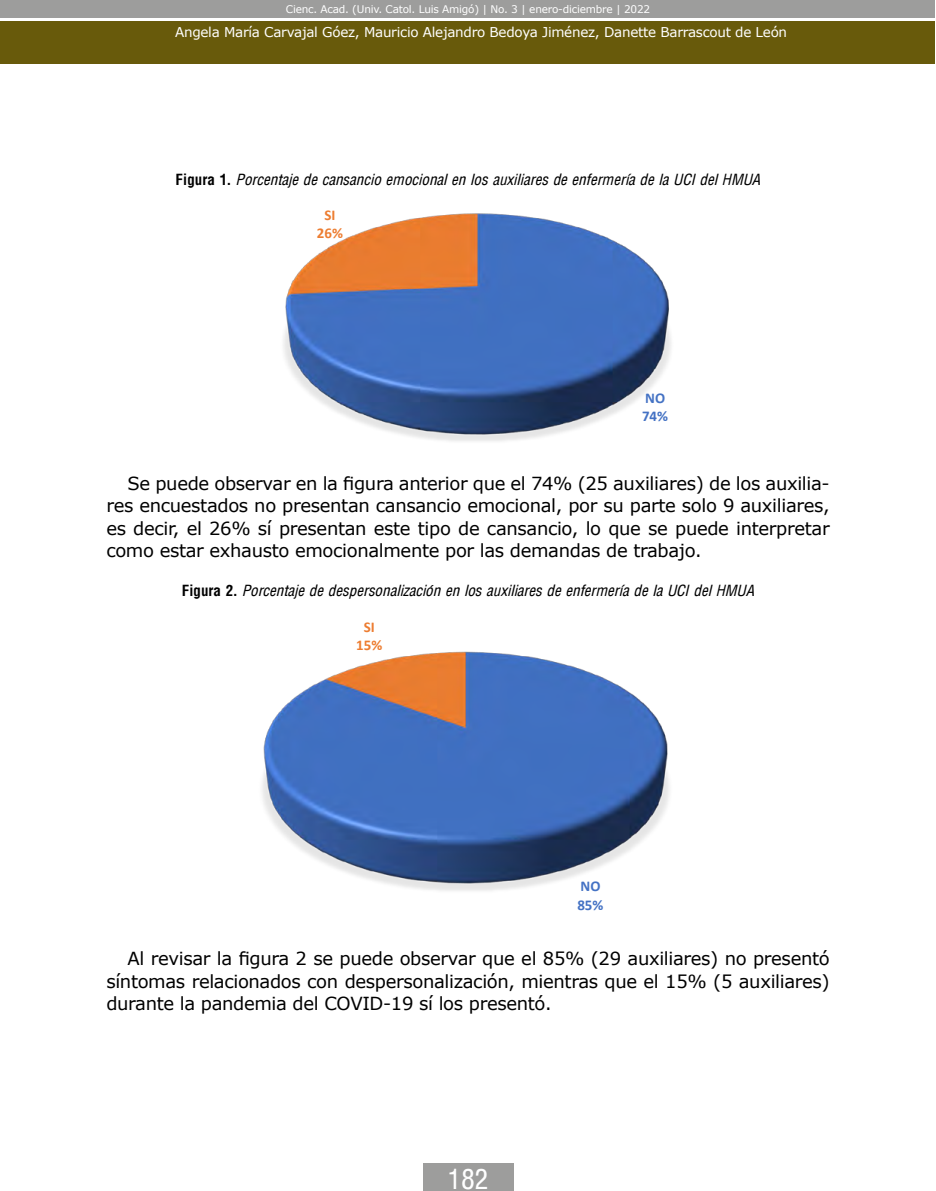
<style>
.page{position:relative;width:936px;height:1191px;background:#fff}
.page>*{position:absolute;margin:0;border:0;box-sizing:border-box;transform-origin:0 0}
.t1{font:27px "Arena Condensed";color:#fff}
.t2{font:18px/22.5px "Verdana";letter-spacing:-.02em;color:#000;text-align:justify}
.t3{font:italic condensed 15px "Arena";color:#000}
.t4{font:700 15px/18.3px "Calibri";color:#4472c4}
.t5{font:700 15px/18.3px "Calibri";color:#ed7d31;text-align:center}
.t6{font:13.5px "Verdana";letter-spacing:-.02em;color:#fff}
.t7{font:10.5px "Verdana";letter-spacing:-.02em;color:#fff}
.s1{font-weight:700;font-style:normal}
</style>
<div class="page">
<div style="left:0;top:21px;width:934px;height:43px;background:#685a0b"></div>
<div style="left:0;top:0;width:934px;height:18px;background:#9d9d9c"></div>
<div style="left:423px;top:1163px;width:90px;height:28px;background:#9d9d9c"></div>
<svg style="left:283px;top:213px;width:388px;height:228px"></svg>
<svg style="left:262px;top:651px;width:407px;height:240px"></svg>
<p class="t7" style="left:286px;top:2px;width:366px">Cienc. Acad. (Univ. Catol. Luis Amigó) | No. 3 | enero-diciembre | 2022</p>
<p class="t6" style="left:175px;top:23px;width:613px">Angela María Carvajal Góez, Mauricio Alejandro Bedoya Jiménez, Danette Barrascout de León</p>
<p class="t3" style="left:176px;top:171px;width:586px"><span class="s1">Figura 1.</span> Porcentaje de cansancio emocional en los auxiliares de enfermería de la UCI del HMUA</p>
<p class="t5" style="left:317px;top:205px;width:28px">SI<br>26%</p>
<p class="t4" style="left:642px;top:388px;width:28px">NO<br>74%</p>
<p class="t2" style="left:106px;top:471px;width:724px;text-indent:21px">Se puede observar en la figura anterior que el 74% (25 auxiliares) de los auxilia&shy;res encuestados no presentan cansancio emocional, por su parte solo 9 auxiliares, es decir, el 26% sí presentan este tipo de cansancio, lo que se puede interpretar como estar exhausto emocionalmente por las demandas de trabajo.</p>
<p class="t3" style="left:182px;top:582px;width:574px"><span class="s1">Figura 2.</span> Porcentaje de despersonalización en los auxiliares de enfermería de la UCI del HMUA</p>
<p class="t5" style="left:356px;top:617px;width:28px">SI<br>15%</p>
<p class="t4" style="left:577px;top:877px;width:28px">NO<br>85%</p>
<p class="t2" style="left:106px;top:947px;width:724px;text-indent:21px">Al revisar la figura 2 se puede observar que el 85% (29 auxiliares) no presentó síntomas relacionados con despersonalización, mientras que el 15% (5 auxiliares) durante la pandemia del COVID-19 sí los presentó.</p>
<h1 class="t1" style="left:447px;top:1163px;width:42px">182</h1>
</div>
